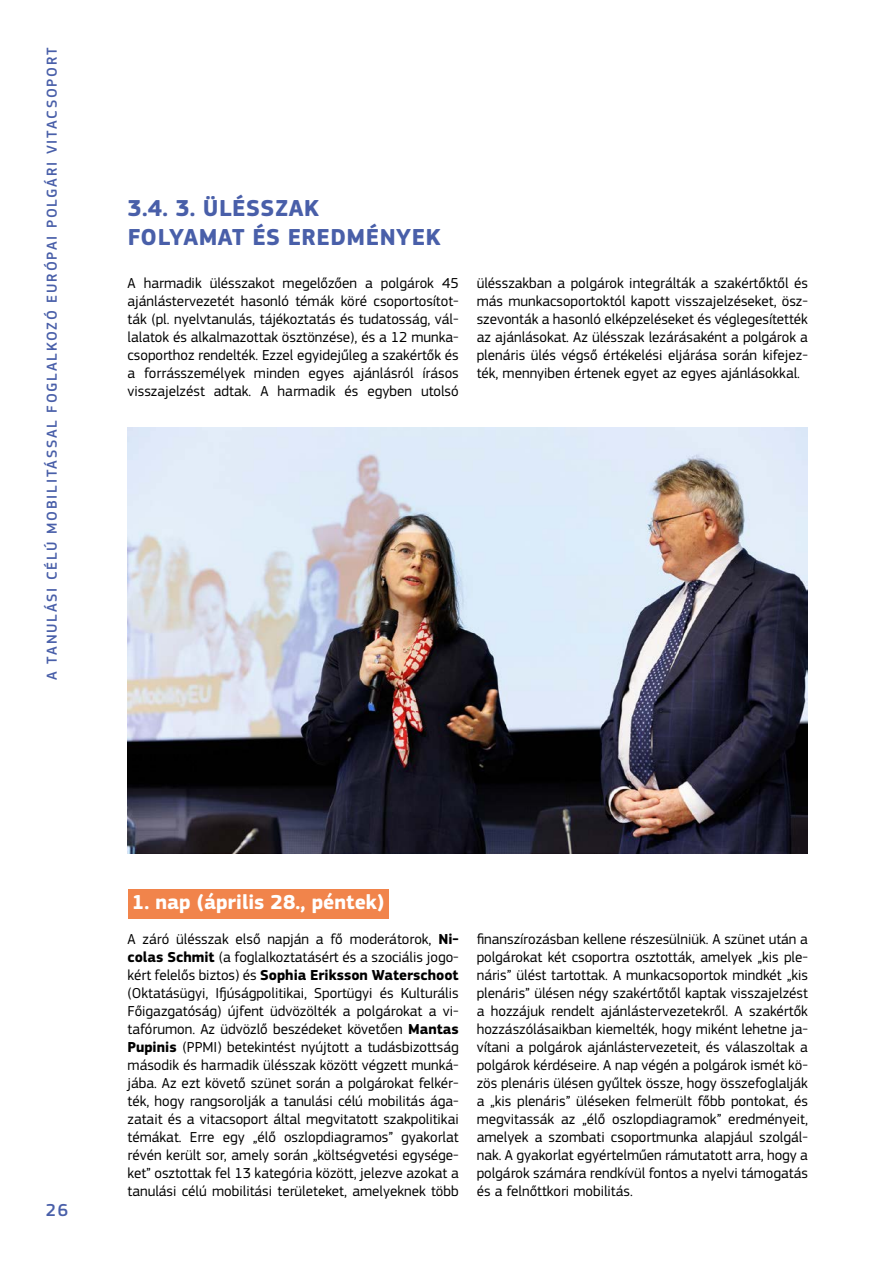
<style>
.page{position:relative;width:893px;height:1263px;background:#fff}
.page>*{position:absolute;margin:0;border:0;box-sizing:border-box;transform-origin:0 0}
.T2{font:700 24px/28.8px "EC Square Sans Pro";letter-spacing:.02em;color:#495fa9}
.T4{font:700 21px "EC Square Sans Pro";color:#fff}
.t1{font:500 18px "EC Square Sans Pro";color:#495fa9}
.Body_text{font:15px/18px "EC Square Sans Pro";color:#000;text-align:justify}
.t2{font:500 15px "EC Square Sans Pro";letter-spacing:.12em;color:#495fa9}
.s1{font-weight:700}
</style>
<div class="page">
<div style="left:128px;top:889px;width:260px;height:29px;background:#f1844b"></div>
<img style="left:128px;top:427px;width:680px;height:426px">
<p class="t2" style="left:43px;top:680px;width:634px;rotate:-90deg">A TANULÁSI CÉLÚ MOBILITÁSSAL FOGLALKOZÓ EURÓPAI POLGÁRI VITACSOPORT</p>
<h2 class="T2" style="left:128px;top:194px;width:314px">3.4. 3. ÜLÉSSZAK<br>FOLYAMAT ÉS EREDMÉNYEK</h2>
<p class="Body_text" style="left:128px;top:274px;width:333px">A harmadik ülésszakot megelőzően a polgárok 45 ajánlástervezetét hasonló témák köré csoportosítot&shy;ták (pl. nyelvtanulás, tájékoztatás és tudatosság, vál&shy;lalatok és alkalmazottak ösztönzése), és a 12 munka&shy;csoporthoz rendelték. Ezzel egyidejűleg a szakértők és a forrásszemélyek minden egyes ajánlásról írásos visszajelzést adtak. A harmadik és egyben utolsó</p>
<p class="Body_text" style="left:477px;top:274px;width:333px">ülésszakban a polgárok integrálták a szakértőktől és más munkacsoportoktól kapott visszajelzéseket, ös - szevonták a hasonló elképzeléseket és véglegesítették az ajánlásokat. Az ülésszak lezárásaként a polgárok a plenáris ülés végső értékelési eljárása során kifejez&shy;ték, mennyiben értenek egyet az egyes ajánlásokkal.</p>
<p class="t1" style="left:46px;top:1199px;width:24px">26</p>
<p class="T4" style="left:132px;top:889px;width:254px">1. nap (április 28., péntek)</p>
<p class="Body_text" style="left:128px;top:930px;width:333px">A záró ülésszak első napján a fő moderátorok, <span class="s1">Ni&shy;colas Schmit</span> (a foglalkoztatásért és a szociális jogo&shy;kért felelős biztos) és <span class="s1">Sophia Eriksson Waterschoot </span>(Oktatásügyi, Ifjúságpolitikai, Sportügyi és Kulturális Főigazgatóság) újfent üdvözölték a polgárokat a vi&shy;tafórumon. Az üdvözlő beszédeket követően <span class="s1">Mantas Pupinis</span> (PPMI) betekintést nyújtott a tudásbizottság második és harmadik ülésszak között végzett munká&shy;jába. Az ezt követő szünet során a polgárokat felkér&shy;ték, hogy rangsorolják a tanulási célú mobilitás ága&shy;zatait és a vitacsoport által megvitatott szakpolitikai témákat. Erre egy „élő oszlopdiagramos” gyakorlat révén került sor, amely során „költségvetési egysége&shy;ket” osztottak fel 13 kategória között, jelezve azokat a tanulási célú mobilitási területeket, amelyeknek több</p>
<p class="Body_text" style="left:477px;top:930px;width:333px">finanszírozásban kellene részesülniük. A szünet után a polgárokat két csoportra osztották, amelyek „kis ple&shy;náris” ülést tartottak. A munkacsoportok mindkét „kis plenáris” ülésen négy szakértőtől kaptak visszajelzést a hozzájuk rendelt ajánlástervezetekről. A szakértők hozzászólásaikban kiemelték, hogy miként lehetne ja&shy;vítani a polgárok ajánlástervezeteit, és válaszoltak a polgárok kérdéseire. A nap végén a polgárok ismét kö&shy;zös plenáris ülésen gyűltek össze, hogy összefoglalják a „kis plenáris” üléseken felmerült főbb pontokat, és megvitassák az „élő oszlopdiagramok” eredményeit, amelyek a szombati csoportmunka alapjául szolgál&shy;nak. A gyakorlat egyértelműen rámutatott arra, hogy a polgárok számára rendkívül fontos a nyelvi támogatás és a felnőttkori mobilitás.</p>
</div>
